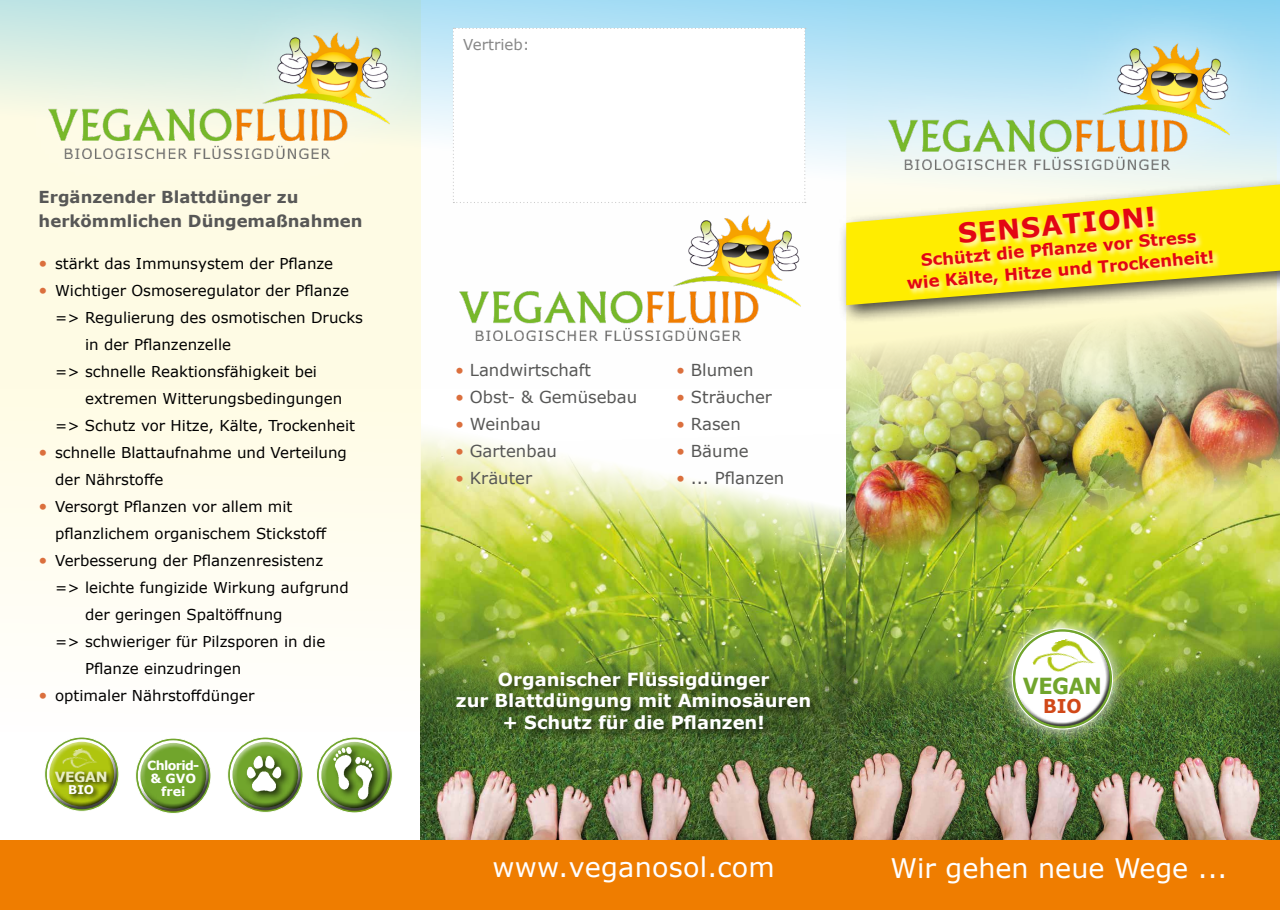
<style>
.page{position:relative;width:1280px;height:910px;background:#fff}
.page>*{position:absolute;margin:0;border:0;box-sizing:border-box;transform-origin:0 0}
.t1{font:27px "Verdana";color:#fff}
.t2{font:700 27px "Verdana";color:#e30613}
.t3{font:700 22.2px "Verdana";letter-spacing:-.025em;color:#71a52c;scale:.94 1}
.t4{font:700 19.05px "Verdana";color:#d14818;scale:.94 1}
.t5{font:700 18px/21.6px "Verdana";color:#fff;text-align:center}
.t6{font:16.5px "Verdana";color:#575756}
.t7{font:700 16.5px/21.6px "Verdana";color:#e30613;text-align:center}
.t8{font:700 16.5px/24px "Verdana";color:#575756}
.t9{font:15px/27px "Verdana";color:#000}
.t10{font:15px "Verdana";color:#878787}
.t11{font:700 13.95px "Verdana";letter-spacing:-.025em;color:#e9edc5}
.t12{font:700 12.6px/13.2px "Verdana";letter-spacing:-.05em;color:#fff;text-align:center}
.t13{font:700 12px "Verdana";color:#fff}
.s1{font-size:16.5px;color:#db6f3d}
.s2{color:#db6f3d}
</style>
<div class="page">
<img style="left:421px;top:432px;width:425px;height:165px">
<div style="left:0;top:0;width:421px;height:731px;background:#fffdf1"></div>
<svg style="left:0;top:0;width:837px;height:390px;fill:#fefbe4"></svg>
<img style="left:846px;top:328px;width:434px;height:252px">
<img style="left:846px;top:580px;width:434px;height:260px">
<svg style="left:453px;top:28px;width:353px;height:135px"></svg>
<img style="left:421px;top:597px;width:425px;height:243px">
<div style="left:0;top:840px;width:1280px;height:70px;background:#ef7d00"></div>
<div style="left:453px;top:669px;width:369px;height:72px;background:#000;opacity:.75"></div>
<div style="left:837px;top:0;width:443px;height:226px;background:#fff;opacity:.75"></div>
<img style="left:888px;top:39px;width:342px;height:130px">
<div style="left:838px;top:175px;width:442px;height:150px;background:#000;opacity:.75"></div>
<svg style="left:854px;top:184px;width:426px;height:121px;background:#f2e96d"></svg>
<div style="left:906px;top:205px;width:314px;height:92px;background:#fff;opacity:.75"></div>
<div style="left:408px;top:163px;width:446px;height:234px;background:#fff"></div>
<img style="left:459px;top:215px;width:341px;height:126px">
<div style="left:0;top:0;width:443px;height:215px;background:#fff;opacity:.75"></div>
<img style="left:48px;top:28px;width:341px;height:130px">
<img style="left:996px;top:613px;width:132px;height:132px">
<div style="left:1015px;top:629px;width:91px;height:73px;background:#fff;opacity:.75"></div>
<div style="left:1016px;top:647px;width:96px;height:80px;background:#000;opacity:.75"></div>
<img style="left:1029px;top:632px;width:68px;height:48px">
<div style="left:229px;top:737px;width:73px;height:58px;background:#fff;opacity:.75"></div>
<div style="left:229px;top:750px;width:74px;height:61px;background:#000;opacity:.75"></div>
<div style="left:244px;top:753px;width:47px;height:48px;background:#000;opacity:.75"></div>
<img style="left:241px;top:750px;width:45px;height:46px">
<div style="left:318px;top:737px;width:73px;height:59px;background:#fff;opacity:.75"></div>
<div style="left:318px;top:750px;width:75px;height:62px;background:#000;opacity:.75"></div>
<div style="left:332px;top:745px;width:29px;height:54px;background:#000;opacity:.75"></div>
<img style="left:330px;top:743px;width:29px;height:58px">
<div style="left:353px;top:755px;width:29px;height:54px;background:#000;opacity:.75"></div>
<img style="left:348px;top:754px;width:29px;height:58px">
<div style="left:45px;top:737px;width:73px;height:58px;background:#fff;opacity:.75"></div>
<div style="left:45px;top:750px;width:74px;height:60px;background:#000;opacity:.75"></div>
<div style="left:53px;top:770px;width:60px;height:31px;background:#000;opacity:.75"></div>
<img style="left:60px;top:744px;width:39px;height:28px">
<div style="left:137px;top:738px;width:73px;height:58px;background:#fff;opacity:.75"></div>
<div style="left:137px;top:751px;width:74px;height:61px;background:#000;opacity:.75"></div>
<p class="t8" style="left:39px;top:185px;width:325px">Ergänzender Blattdünger zu herkömmlichen Düngemaßnahmen</p>
<p class="t9" style="left:39px;top:250px;width:296px"><span class="s1">•</span> stärkt das Immunsystem der Pflanze</p>
<p class="t9" style="left:39px;top:277px;width:312px"><span class="s1">•</span> Wichtiger Osmoseregulator der Pflanze</p>
<p class="t9" style="left:55px;top:304px;width:309px">=&gt; Regulierung des osmotischen Drucks</p>
<p class="t9" style="left:85px;top:331px;width:147px">in der Pflanzenzelle</p>
<p class="t9" style="left:55px;top:358px;width:263px">=&gt; schnelle Reaktionsfähigkeit bei</p>
<p class="t9" style="left:85px;top:385px;width:258px">extremen Witterungsbedingungen</p>
<p class="t9" style="left:55px;top:412px;width:302px">=&gt; Schutz vor Hitze, Kälte, Trockenheit</p>
<p class="t9" style="left:55px;top:439px;width:293px;text-indent:-16px"><span class="s1">•</span> schnelle Blattaufnahme und Verteilung der Nährstoffe</p>
<p class="t9" style="left:55px;top:493px;width:273px;text-indent:-16px"><span class="s1">•</span> Versorgt Pflanzen vor allem mit pflanzlichem organischem Stickstoff</p>
<p class="t9" style="left:39px;top:547px;width:286px"><span class="s1">•</span> Verbesserung der Pflanzenresistenz</p>
<p class="t9" style="left:55px;top:574px;width:295px">=&gt; leichte fungizide Wirkung aufgrund</p>
<p class="t9" style="left:85px;top:601px;width:199px">der geringen Spaltöffnung</p>
<p class="t9" style="left:55px;top:628px;width:272px">=&gt; schwieriger für Pilzsporen in die</p>
<p class="t9" style="left:85px;top:655px;width:157px">Pflanze einzudringen</p>
<p class="t9" style="left:39px;top:682px;width:217px"><span class="s1">•</span> optimaler Nährstoffdünger</p>
<p class="t11" style="left:55px;top:767px;width:54px">VEGAN</p>
<p class="t13" style="left:68px;top:781px;width:27px">BIO</p>
<p class="t12" style="left:147px;top:758px;width:54px">Chlorid-&amp; GVO frei</p>
<p class="t10" style="left:463px;top:34px;width:68px">Vertrieb:</p>
<p class="t6" style="left:455px;top:359px;width:138px"><span class="s2">•</span> Landwirtschaft</p>
<p class="t6" style="left:455px;top:386px;width:184px"><span class="s2">•</span> Obst- &amp; Gemüsebau</p>
<p class="t6" style="left:455px;top:413px;width:87px"><span class="s2">•</span> Weinbau</p>
<p class="t6" style="left:455px;top:440px;width:103px"><span class="s2">•</span> Gartenbau</p>
<p class="t6" style="left:455px;top:467px;width:79px"><span class="s2">•</span> Kräuter</p>
<p class="t6" style="left:676px;top:359px;width:79px"><span class="s2">•</span> Blumen</p>
<p class="t6" style="left:676px;top:386px;width:97px"><span class="s2">•</span> Sträucher</p>
<p class="t6" style="left:676px;top:413px;width:66px"><span class="s2">•</span> Rasen</p>
<p class="t6" style="left:676px;top:440px;width:74px"><span class="s2">•</span> Bäume</p>
<p class="t6" style="left:676px;top:467px;width:110px"><span class="s2">•</span> ... Pflanzen</p>
<p class="t5" style="left:456px;top:668px;width:357px">Organischer Flüssigdünger<br>zur Blattdüngung mit Aminosäuren + Schutz für die Pflanzen!</p>
<h1 class="t2" style="left:956px;top:214px;width:200px;rotate:-5deg">SENSATION!</h1>
<p class="t7" style="left:904px;top:251px;width:310px;rotate:-5deg">Schützt die Pfl anze vor Stress wie Kälte, Hitze und Trockenheit!</p>
<h2 class="t3" style="left:1023px;top:670px;width:86px">VEGAN</h2>
<p class="t4" style="left:1043px;top:692px;width:43px">BIO</p>
<h1 class="t1" style="left:492px;top:849px;width:284px">www.veganosol.com</h1>
<h1 class="t1" style="left:890px;top:850px;width:338px">Wir gehen neue Wege ...</h1>
</div>
